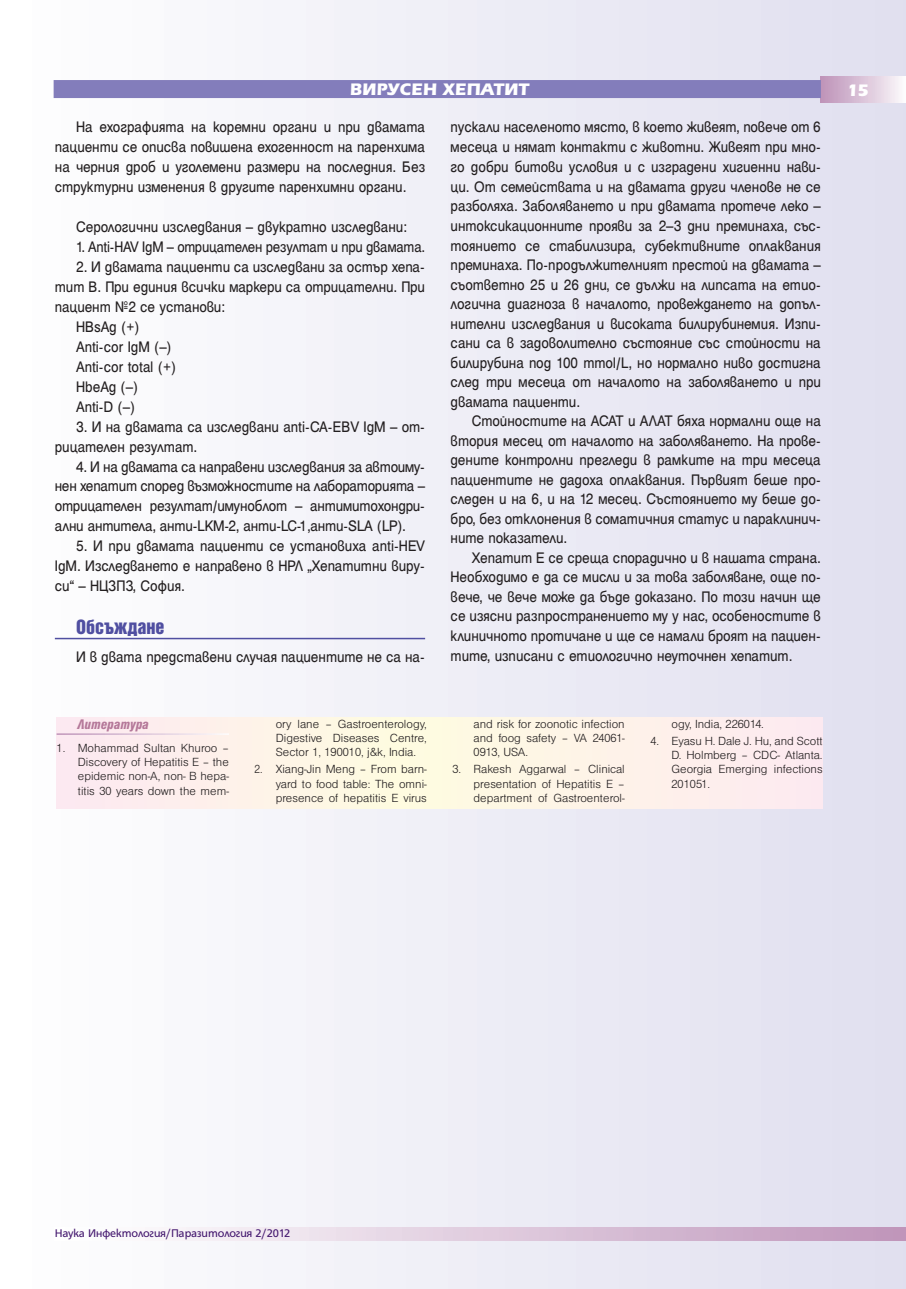
<style>
.page{position:relative;width:906px;height:1289px;background:#fff}
.page>*{position:absolute;margin:0;border:0;box-sizing:border-box;transform-origin:0 0}
.t1{font:700 18px "Erika Bg";color:#fff}
.t2{font:18px "Helvetica Inserat Cyr Upright";color:#504fa1}
.t3{font:16.5px/19.6px "Helen Bg";letter-spacing:-.01em;color:#231f20;text-align:justify;scale:.92 1}
.t4{font:16.5px "Helen Bg";letter-spacing:-.01em;color:#231f20;scale:.9 1}
.t5{font:italic 900 condensed 15px "Helen Bg";color:#b5799a}
.t6{font:300 12.75px/14.2px "Helen Bg";color:#231f20;text-align:justify}
.t7{font:300 12.75px/14.2px "Helen Bg";color:#231f20;text-align:justify;scale:.92 1}
.t8{font:12px "HS Grotesk Bg";letter-spacing:-.01em;color:#43176e}
</style>
<div class="page">
<div style="left:0;top:0;width:906px;height:1288px;background:linear-gradient(to right,#fff,#e0dfef)"></div>
<div style="left:821px;top:77px;width:85px;height:25px;background:linear-gradient(to right,#bd92b8,#fcfafc)"></div>
<svg style="left:55px;top:1227px;width:851px;height:13px"></svg>
<div style="left:54px;top:80px;width:767px;height:18px;background:#837dbb"></div>
<hr style="left:55px;top:637px;width:370px;height:2px;background:#504fa1">
<div style="left:57px;top:717px;width:765px;height:91px;background:#fef2e9"></div>
<hr style="left:57px;top:733px;width:172px;height:2px;background:#fff">
<p class="t1" style="left:350px;top:83px;width:181px">ВИРУСЕН ХЕПАТИТ</p>
<p class="t3" style="left:55px;top:118px;width:404px;text-indent:21px">На ехографията на коремни органи и при двамата пациенти се описва повишена ехогенност на паренхима на черния дроб и уголемени размери на последния. Без структурни изменения в другите паренхимни органи.</p>
<p class="t3" style="left:76px;top:218px;width:361px">Серологични изследвания – двукратно изследвани:</p>
<p class="t4" style="left:76px;top:241px;width:389px">1. Anti-HAV IgM – отрицателен резултат и при двамата.</p>
<p class="t3" style="left:76px;top:258px;width:381px">2. И двамата пациенти са изследвани за остър хепа-</p>
<p class="t3" style="left:55px;top:278px;width:404px">тит В. При единия всички маркери са отрицателни. При</p>
<p class="t3" style="left:55px;top:298px;width:186px">пациент №2 се установи:</p>
<p class="t3" style="left:76px;top:318px;width:70px">HBsAg (+)</p>
<p class="t3" style="left:76px;top:338px;width:105px">Anti-cor IgM (–)</p>
<p class="t3" style="left:76px;top:358px;width:110px">Anti-cor total (+)</p>
<p class="t3" style="left:76px;top:378px;width:69px">HbeAg (–)</p>
<p class="t3" style="left:76px;top:398px;width:65px">Anti-D (–)</p>
<p class="t3" style="left:55px;top:417px;width:404px;text-indent:21px">3. И на двамата са изследвани anti-CA-EBV IgM – от&shy;рицателен резултат.</p>
<p class="t3" style="left:55px;top:457px;width:404px;text-indent:21px">4. И на двамата са направени изследвания за автоиму&shy;нен хепатит според възможностите на лабораторията – отрицателен резултат/имуноблот – антимитохондри&shy;ални антитела, анти-LKM-2, анти-LC-1,анти-SLA (LP).</p>
<p class="t3" style="left:55px;top:537px;width:404px;text-indent:21px">5. И при двамата пациенти се установиха anti-HEV IgM. Изследването е направено в НРЛ „Хепатитни виру&shy;си“ – НЦЗПЗ, София.</p>
<p class="t2" style="left:76px;top:619px;width:90px">Обсъждане</p>
<p class="t3" style="left:76px;top:648px;width:381px">И в двата представени случая пациентите не са на-</p>
<p class="t3" style="left:450px;top:118px;width:404px">пускали населеното място, в което живеят, повече от 6 месеца и нямат контакти с животни. Живеят при мно&shy;го добри битови условия и с изградени хигиенни нави&shy;ци. От семействата и на двамата други членове не се разболяха. Заболяването и при двамата протече леко – интоксикационните прояви за 2–3 дни преминаха, със&shy;тоянието се стабилизира, субективните оплаквания преминаха. По-продължителният престой на двамата – съответно 25 и 26 дни, се дължи на липсата на етио&shy;логична диагноза в началото, провеждането на допъл&shy;нителни изследвания и високата билирубинемия. Изпи&shy;сани са в задоволително състояние със стойности на билирубина под 100 mmol/L, но нормално ниво достигна след три месеца от началото на заболяването и при двамата пациенти.</p>
<p class="t3" style="left:450px;top:412px;width:404px;text-indent:21px">Стойностите на АСАТ и АЛАТ бяха нормални още на втория месец от началото на заболяването. На прове&shy;дените контролни прегледи в рамките на три месеца пациентите не дадоха оплаквания. Първият беше про&shy;следен и на 6, и на 12 месец. Състоянието му беше до&shy;бро, без отклонения в соматичния статус и параклинич&shy;ните показатели.</p>
<p class="t3" style="left:450px;top:549px;width:404px;text-indent:21px">Хепатит Е се среща спорадично и в нашата страна.<br>Необходимо е да се мисли и за това заболяване, още по&shy;вече, че вече може да бъде доказано. По този начин ще се изясни разпространението му у нас, особеностите в клиничното протичане и ще се намали броят на пациен&shy;тите, изписани с етиологично неуточнен хепатит.</p>
<p class="t5" style="left:78px;top:719px;width:73px">Литература</p>
<p class="t6" style="left:78px;top:741px;width:153px;text-indent:-21px">1. Моhammad Sultan Khuroo – Discovery of Hepatitis E – the epidemic non-A, non- B hepa&shy;titis 30 years down the mem-</p>
<p class="t6" style="left:276px;top:717px;width:153px">ory lane – Gastroenterology, Digestive Diseases Centre, Sector 1, 190010, j&amp;k, India.</p>
<p class="t7" style="left:276px;top:763px;width:166px;text-indent:-21px">2. Xiang-Jin Meng – From barn&shy;yard to food table: The omni&shy;presence of hepatitis E virus</p>
<p class="t6" style="left:473px;top:717px;width:153px">and risk for zoonotic infection and foog safety – VA 24061- 0913, USA.</p>
<p class="t6" style="left:473px;top:763px;width:153px;text-indent:-21px">3. Rakesh Aggarwal – Clinical presentation of Hepatitis E – department of Gastroenterol-</p>
<p class="t6" style="left:671px;top:717px;width:94px">ogy, India, 226014.</p>
<p class="t6" style="left:671px;top:734px;width:153px;text-indent:-21px">4. Eyasu H. Dale J. Hu, and Scott D. Holmberg – CDC- Atlanta.<br>Georgia Emerging infections 201051.</p>
<p class="t1" style="left:847px;top:84px;width:23px">15</p>
<p class="t8" style="left:55px;top:1228px;width:237px">Наука Инфектология/Паразитология 2/2012</p>
</div>
